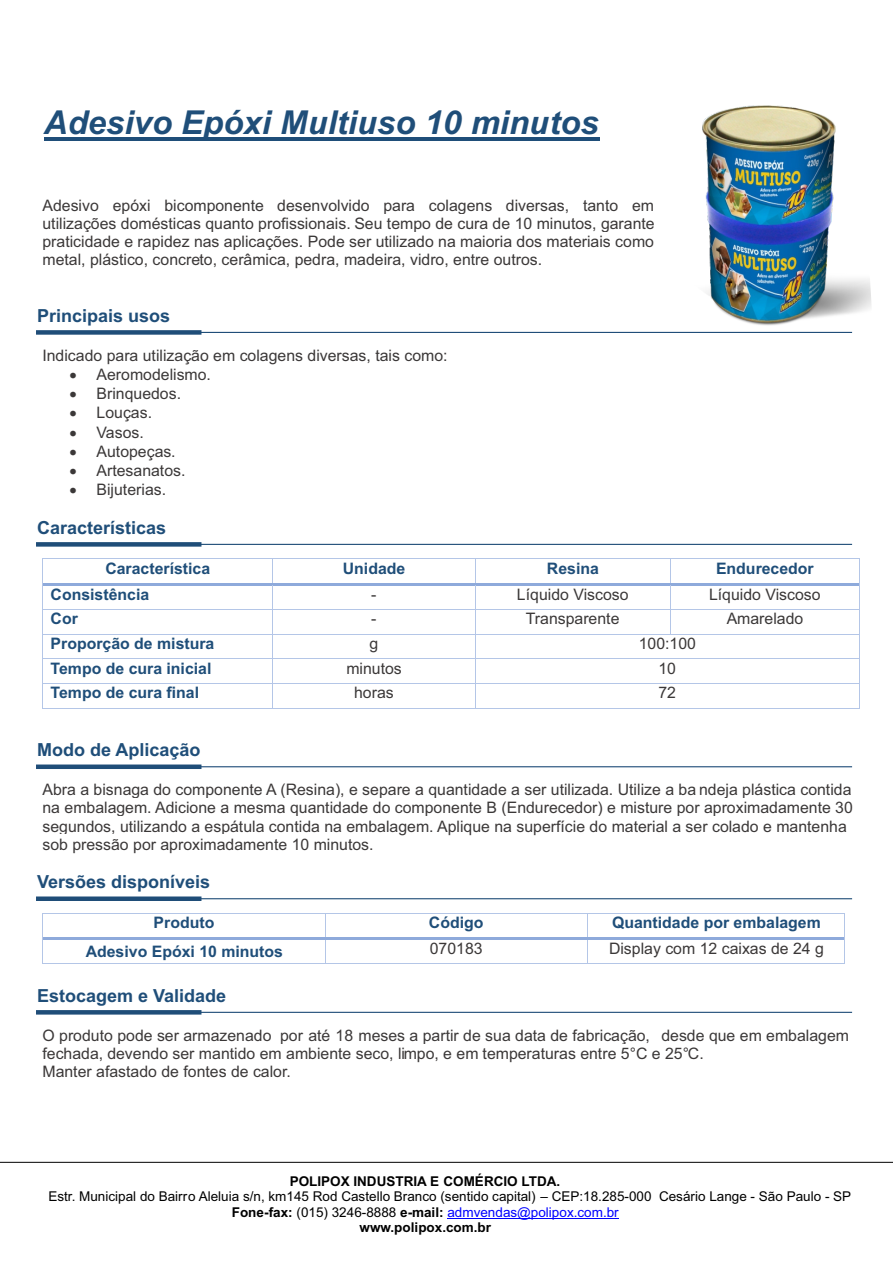
<style>
.page{position:relative;width:893px;height:1262px;background:#fff}
.page>*{position:absolute;margin:0;border:0;box-sizing:border-box;transform-origin:0 0}
.t1{font:italic 700 33px "Arial";color:#1f4e79}
.t2{font:700 18px "Arial";color:#1f4e79}
.t3{font:15.9px/18.1px "Arial";color:#3b3838}
.t4{font:700 15.9px "Arial";color:#1f4e79}
.t5{font:13.5px "Arial";color:#000}
.t6{font:13.5px "Arial";color:#00f}
.t7{font:700 13.5px "Arial";color:#000}
.s1{font-weight:700;color:#000}
.s2{color:#000}
</style>
<div class="page">
<hr style="left:447px;top:1218px;width:172px;height:1px;background:#00f">
<hr style="left:0;top:1161px;width:893px;height:1px;background:#000">
<hr style="left:43px;top:558px;width:229px;height:1px;background:#b4c6e7">
<hr style="left:273px;top:558px;width:202px;height:1px;background:#b4c6e7">
<hr style="left:475px;top:558px;width:195px;height:1px;background:#b4c6e7">
<hr style="left:670px;top:558px;width:188px;height:1px;background:#b4c6e7">
<hr style="left:43px;top:583px;width:229px;height:2px;background:#8eaadb">
<hr style="left:274px;top:583px;width:201px;height:2px;background:#8eaadb">
<hr style="left:477px;top:583px;width:193px;height:2px;background:#8eaadb">
<hr style="left:672px;top:583px;width:186px;height:2px;background:#8eaadb">
<hr style="left:43px;top:609px;width:229px;height:1px;background:#b4c6e7">
<hr style="left:273px;top:609px;width:202px;height:1px;background:#b4c6e7">
<hr style="left:475px;top:609px;width:195px;height:1px;background:#b4c6e7">
<hr style="left:670px;top:609px;width:188px;height:1px;background:#b4c6e7">
<hr style="left:43px;top:634px;width:229px;height:1px;background:#b4c6e7">
<hr style="left:273px;top:634px;width:202px;height:1px;background:#b4c6e7">
<hr style="left:475px;top:634px;width:195px;height:1px;background:#b4c6e7">
<svg style="left:670px;top:559px;width:2px;height:75px"></svg>
<hr style="left:670px;top:634px;width:188px;height:1px;background:#b4c6e7">
<hr style="left:43px;top:658px;width:229px;height:1px;background:#b4c6e7">
<hr style="left:273px;top:658px;width:202px;height:1px;background:#b4c6e7">
<hr style="left:475px;top:658px;width:383px;height:1px;background:#b4c6e7">
<hr style="left:43px;top:683px;width:229px;height:1px;background:#b4c6e7">
<hr style="left:273px;top:683px;width:202px;height:1px;background:#b4c6e7">
<hr style="left:475px;top:683px;width:383px;height:1px;background:#b4c6e7">
<svg style="left:42px;top:558px;width:1px;height:150px"></svg>
<hr style="left:43px;top:707px;width:229px;height:1px;background:#b4c6e7">
<svg style="left:272px;top:558px;width:2px;height:150px"></svg>
<hr style="left:273px;top:707px;width:202px;height:1px;background:#b4c6e7">
<svg style="left:475px;top:559px;width:2px;height:148px"></svg>
<hr style="left:475px;top:707px;width:383px;height:1px;background:#b4c6e7">
<hr style="left:43px;top:913px;width:282px;height:1px;background:#b4c6e7">
<hr style="left:325px;top:913px;width:261px;height:1px;background:#b4c6e7">
<hr style="left:587px;top:913px;width:257px;height:1px;background:#b4c6e7">
<hr style="left:43px;top:937px;width:282px;height:2px;background:#8eaadb">
<hr style="left:327px;top:937px;width:259px;height:2px;background:#8eaadb">
<hr style="left:589px;top:937px;width:255px;height:2px;background:#8eaadb">
<svg style="left:42px;top:913px;width:1px;height:51px"></svg>
<hr style="left:43px;top:963px;width:282px;height:1px;background:#b4c6e7">
<svg style="left:325px;top:914px;width:2px;height:49px"></svg>
<hr style="left:325px;top:963px;width:261px;height:1px;background:#b4c6e7">
<svg style="left:586px;top:913px;width:3px;height:51px"></svg>
<hr style="left:587px;top:963px;width:257px;height:1px;background:#b4c6e7">
<svg style="left:844px;top:913px;width:1px;height:51px"></svg>
<div style="left:36px;top:330px;width:165px;height:5px;background:#1f4d78"></div>
<hr style="left:43px;top:332px;width:809px;height:1px;background:#1f4d78">
<hr style="left:43px;top:544px;width:809px;height:1px;background:#1f4d78">
<svg style="left:36px;top:542px;width:165px;height:4px"></svg>
<hr style="left:43px;top:1011px;width:809px;height:2px;background:#1f4d78">
<svg style="left:36px;top:1010px;width:165px;height:4px"></svg>
<hr style="left:43px;top:766px;width:809px;height:1px;background:#1f4d78">
<div style="left:36px;top:764px;width:165px;height:5px;background:#1f4d78"></div>
<hr style="left:44px;top:137px;width:555px;height:4px;background:#1f4e79">
<hr style="left:43px;top:898px;width:809px;height:1px;background:#1f4d78">
<div style="left:36px;top:896px;width:165px;height:5px;background:#1f4d78"></div>
<img style="left:694px;top:105px;width:177px;height:227px">
<h1 class="t1" style="left:44px;top:110px;width:556px">Adesivo Epóxi Multiuso 10 minutos</h1>
<p class="t3" style="left:42px;top:197px;width:613px;text-align:justify">Adesivo epóxi bicomponente desenvolvido para colagens diversas, tanto em utilizações domésticas quanto profissionais. Seu tempo de cura de 10 minutos, garante praticidade e rapidez nas aplicações. Pode ser utilizado na maioria dos materiais como metal, plástico, concreto, cerâmica, pedra, madeira, vidro, entre outros.</p>
<p class="t2" style="left:37px;top:308px;width:135px">Principais usos</p>
<p class="t3" style="left:42px;top:348px;width:406px">Indicado para utilização em colagens diversas, tais como:</p>
<p class="t3" style="left:69px;top:367px;width:143px">• Aeromodelismo.</p>
<p class="t3" style="left:69px;top:386px;width:113px">• Brinquedos.</p>
<p class="t3" style="left:69px;top:405px;width:84px">• Louças.</p>
<p class="t3" style="left:69px;top:424px;width:76px">• Vasos.</p>
<p class="t3" style="left:69px;top:443px;width:108px">• Autopeças.</p>
<p class="t3" style="left:69px;top:463px;width:117px">• Artesanatos.</p>
<p class="t3" style="left:69px;top:482px;width:98px">• Bijuterias.</p>
<p class="t2" style="left:37px;top:520px;width:131px">Características</p>
<p class="t4" style="left:105px;top:562px;width:106px">Característica</p>
<p class="t4" style="left:343px;top:562px;width:64px">Unidade</p>
<p class="t4" style="left:547px;top:562px;width:54px">Resina</p>
<p class="t4" style="left:716px;top:562px;width:99px">Endurecedor</p>
<p class="t4" style="left:51px;top:588px;width:100px">Consistência</p>
<p class="t3" style="left:371px;top:586px;width:7px">-</p>
<p class="t3" style="left:517px;top:586px;width:113px">Líquido Viscoso</p>
<p class="t3" style="left:709px;top:586px;width:113px">Líquido Viscoso</p>
<p class="t4" style="left:51px;top:612px;width:29px">Cor</p>
<p class="t3" style="left:371px;top:611px;width:7px">-</p>
<p class="t3" style="left:526px;top:611px;width:95px">Transparente</p>
<p class="t3" style="left:726px;top:611px;width:78px">Amarelado</p>
<p class="t4" style="left:51px;top:637px;width:165px">Proporção de mistura</p>
<p class="t3" style="left:369px;top:636px;width:10px">g</p>
<p class="t3" style="left:638px;top:636px;width:59px">100:100</p>
<p class="t4" style="left:51px;top:662px;width:162px">Tempo de cura inicial</p>
<p class="t3" style="left:346px;top:660px;width:57px">minutos</p>
<p class="t3" style="left:658px;top:660px;width:19px">10</p>
<p class="t4" style="left:51px;top:686px;width:150px">Tempo de cura final</p>
<p class="t3" style="left:354px;top:685px;width:41px">horas</p>
<p class="t3" style="left:658px;top:685px;width:19px">72</p>
<p class="t2" style="left:37px;top:743px;width:165px">Modo de Aplicação</p>
<p class="t3" style="left:42px;top:782px;width:811px">Abra a bisnaga do componente A (Resina), e separe a quantidade a ser utilizada. Utilize a ba ndeja plástica contida na embalagem. Adicione a mesma quantidade do componente B (Endurecedor) e misture por aproximadamente 30 segundos, utilizando a espátula contida na embalagem. Aplique na superfície do material a ser colado e mantenha sob pressão por aproximadamente 10 minutos.</p>
<p class="t2" style="left:37px;top:875px;width:175px">Versões disponíveis</p>
<p class="t4" style="left:154px;top:916px;width:62px">Produto</p>
<p class="t4" style="left:429px;top:916px;width:56px">Código</p>
<p class="t4" style="left:612px;top:916px;width:210px">Quantidade por embalagem</p>
<p class="t4" style="left:86px;top:945px;width:199px">Adesivo Epóxi 10 minutos</p>
<p class="t3" style="left:430px;top:941px;width:54px">070183</p>
<p class="t3" style="left:609px;top:941px;width:216px">Display com 12 caixas de 24 g</p>
<p class="t2" style="left:37px;top:988px;width:191px">Estocagem e Validade</p>
<p class="t3" style="left:42px;top:1027px;width:808px">O produto pode ser armazenado por até 18 meses a partir de sua data de fabricação, desde que em embalagem fechada, devendo ser mantido em ambiente seco, limpo, e em temperaturas entre 5°C e 25°C.<br>Manter afastado de fontes de calor.</p>
<p class="t7" style="left:290px;top:1175px;width:272px">POLIPOX INDUSTRIA E COMÉRCIO LTDA.</p>
<p class="t5" style="left:48px;top:1191px;width:804px">Estr. Municipal do Bairro Aleluia s/n, km145 Rod Castello Branco (sentido capital) – CEP:18.285-000 Cesário Lange - São Paulo - SP</p>
<p class="t6" style="left:232px;top:1206px;width:388px"><span class="s1">Fone-fax:</span> <span class="s2">(015) 3246-8888</span> <span class="s1">e-mail:</span> admvendas@polipox.com.br</p>
<p class="t7" style="left:359px;top:1222px;width:133px">www.polipox.com.br</p>
</div>
